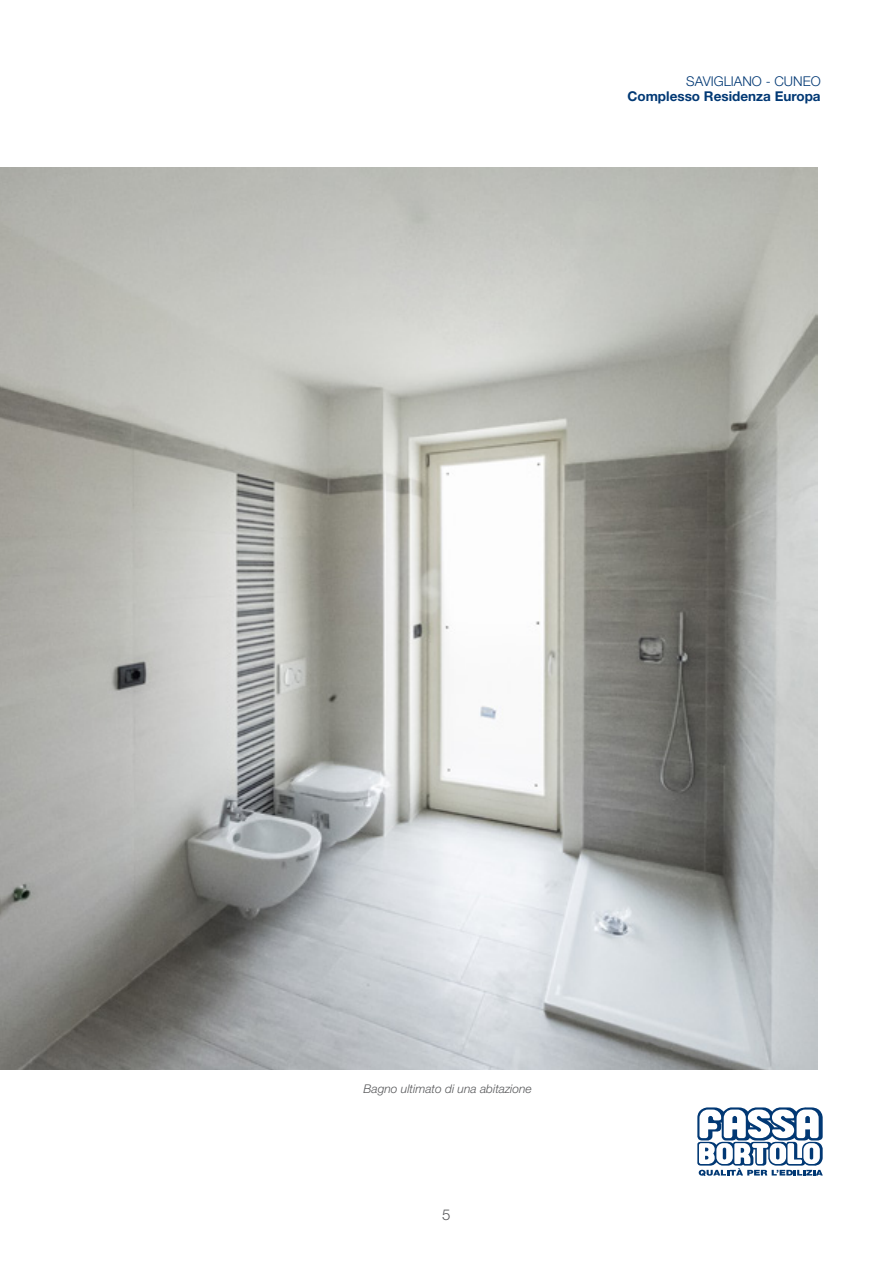
<style>
.page{position:relative;width:893px;height:1263px;background:#fff}
.page>*{position:absolute;margin:0;border:0;box-sizing:border-box;transform-origin:0 0}
.t1{font:300 15px "Helvetica Neue LT Std";color:#57585a}
.t2{font:700 13.5px "Helvetica Neue LT Std";color:#013874}
.t3{font:300 13.5px "Helvetica Neue LT Std";color:#013874}
.Didascalia{font:italic 300 12px "Helvetica Neue LT Std";color:#57585a}
</style>
<div class="page">
<svg style="left:697px;top:1107px;width:126px;height:69px"></svg>
<img style="left:0;top:167px;width:818px;height:903px">
<p class="t3" style="left:686px;top:73px;width:136px">SAVIGLIANO - CUNEO</p>
<p class="t2" style="left:627px;top:88px;width:195px">Complesso Residenza Europa</p>
<p class="Didascalia" style="left:364px;top:1082px;width:170px">Bagno ultimato di una abitazione</p>
<p class="t1" style="left:442px;top:1205px;width:10px">5</p>
</div>
